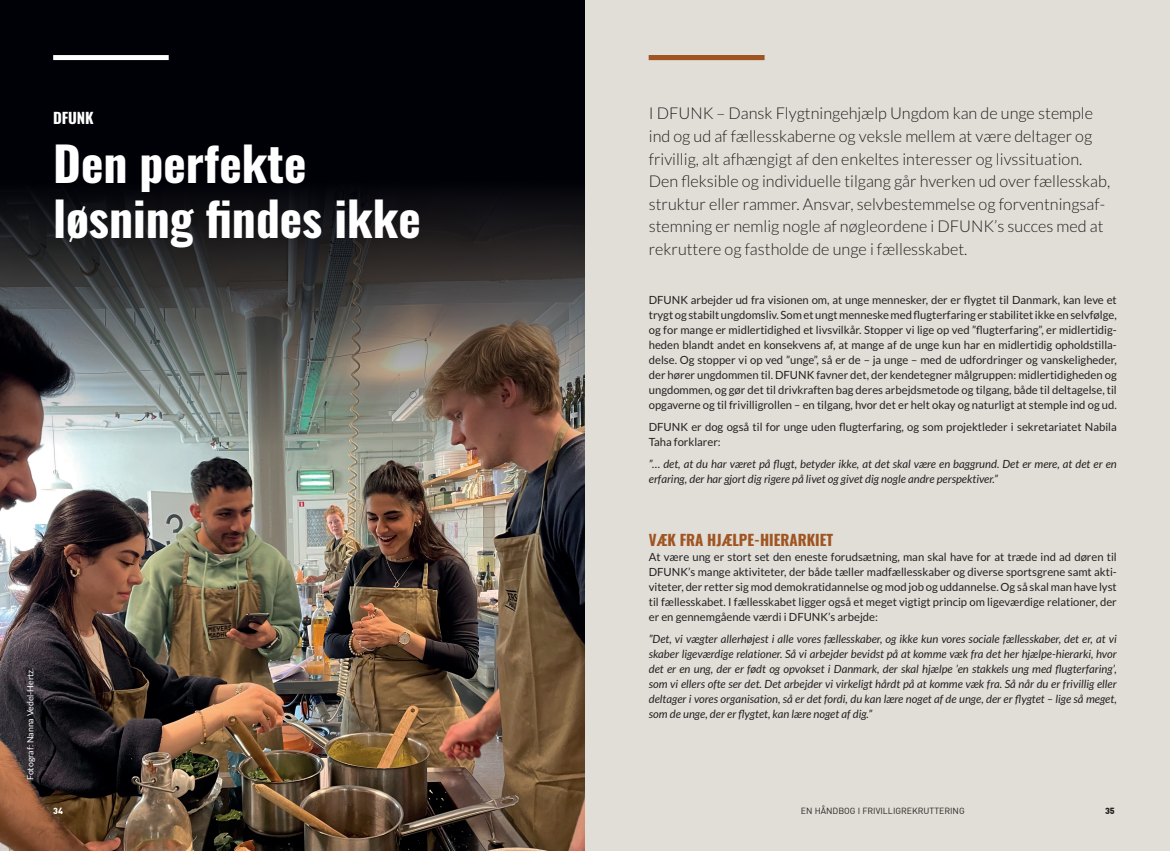
<style>
.page{position:relative;width:1170px;height:851px;background:#fff}
.page>*{position:absolute;margin:0;border:0;box-sizing:border-box;transform-origin:0 0}
.t1{font:700 47.5px/55px "Oswald";color:#fff}
.t2{font:300 16.25px/22.5px "Lato";color:#231f20}
.t3{font:700 15px "Oswald";color:#a05422}
.t4{font:700 15px "Oswald";letter-spacing:-.01em;color:#fff}
.t5{font:11.25px/15px "Lato";color:#231f20;text-align:justify}
.t6{font:italic 11.25px/15px "Lato";color:#231f20}
.t7{font:8.75px "DIN Offc";color:#231f20}
.t8{font:8.75px "Lato";color:#fff}
.t9{font:900 8.75px "DIN Offc";color:#231f20}
.t10{font:900 8.75px "DIN Offc";color:#fff}
</style>
<div class="page">
<div style="left:0;top:0;width:1169px;height:850px;background:#e0ded7"></div>
<div style="left:0;top:0;width:585px;height:850px;background:#000107"></div>
<img style="left:0;top:192px;width:585px;height:658px">
<div style="left:53px;top:55px;width:116px;height:5px;background:#fff"></div>
<div style="left:648px;top:55px;width:116px;height:5px;background:#a05422"></div>
<h3 class="t4" style="left:53px;top:110px;width:42px">DFUNK</h3>
<h1 class="t1" style="left:53px;top:139px;width:369px">Den perfekte løsning findes ikke</h1>
<p class="t8" style="left:26px;top:780px;width:114px;rotate:-90deg">Fotograf: Nanna Vedel-Hertz.</p>
<p class="t10" style="left:53px;top:805px;width:11px">34</p>
<p class="t2" style="left:648px;top:102px;width:463px">I DFUNK – Dansk Flygtningehjælp Ungdom kan de unge stemple ind og ud af fællesskaberne og veksle mellem at være deltager og frivillig, alt afhængigt af den enkeltes interesser og livssituation.<br>Den fleksible og individuelle tilgang går hverken ud over fællesskab, struktur eller rammer. Ansvar, selvbestemmelse og forventningsaf&shy;stemning er nemlig nogle af nøgleordene i DFUNK’s succes med at rekruttere og fastholde de unge i fællesskabet.</p>
<p class="t5" style="left:648px;top:292px;width:469px">DFUNK arbejder ud fra visionen om, at unge mennesker, der er flygtet til Danmark, kan leve et trygt og stabilt ungdomsliv. Som et ungt menneske med flugterfaring er stabilitet ikke en selvfølge, og for mange er midlertidighed et livsvilkår. Stopper vi lige op ved ”flugterfaring”, er midlertidig&shy;heden blandt andet en konsekvens af, at mange af de unge kun har en midlertidig opholdstilla&shy;delse. Og stopper vi op ved ”unge”, så er de – ja unge – med de udfordringer og vanskeligheder, der hører ungdommen til. DFUNK favner det, der kendetegner målgruppen: midlertidigheden og ungdommen, og gør det til drivkraften bag deres arbejdsmetode og tilgang, både til deltagelse, til opgaverne og til frivilligrollen – en tilgang, hvor det er helt okay og naturligt at stemple ind og ud.</p>
<p class="t5" style="left:648px;top:419px;width:469px">DFUNK er dog også til for unge uden flugterfaring, og som projektleder i sekretariatet Nabila<br>Taha forklarer:</p>
<p class="t6" style="left:648px;top:456px;width:469px">”… det, at du har været på flugt, betyder ikke, at det skal være en baggrund. Det er mere, at det er en erfaring, der har gjort dig rigere på livet og givet dig nogle andre perspektiver.”</p>
<h3 class="t3" style="left:648px;top:532px;width:186px">VÆK FRA HJÆLPE-HIERARKIET</h3>
<p class="t5" style="left:648px;top:549px;width:469px">At være ung er stort set den eneste forudsætning, man skal have for at træde ind ad døren til DFUNK’s mange aktiviteter, der både tæller madfællesskaber og diverse sportsgrene samt akti&shy;viteter, der retter sig mod demokratidannelse og mod job og uddannelse. Og så skal man have lyst til fællesskabet. I fællesskabet ligger også et meget vigtigt princip om ligeværdige relationer, der er en gennemgående værdi i DFUNK’s arbejde:</p>
<p class="t6" style="left:648px;top:631px;width:469px;text-align:justify">”Det, vi vægter allerhøjest i alle vores fællesskaber, og ikke kun vores sociale fællesskaber, det er, at vi skaber ligeværdige relationer. Så vi arbejder bevidst på at komme væk fra det her hjælpe-hierarki, hvor det er en ung, der er født og opvokset i Danmark, der skal hjælpe ’en stakkels ung med flugterfaring’, som vi ellers ofte ser det. Det arbejder vi virkeligt hårdt på at komme væk fra. Så når du er frivillig eller deltager i vores organisation, så er det fordi, du kan lære noget af de unge, der er flygtet – lige så meget, som de unge, der er flygtet, kan lære noget af dig.”</p>
<p class="t7" style="left:800px;top:805px;width:165px">EN HÅNDBOG I FRIVILLIGREKRUTTERING</p>
<p class="t9" style="left:1104px;top:805px;width:11px">35</p>
</div>
